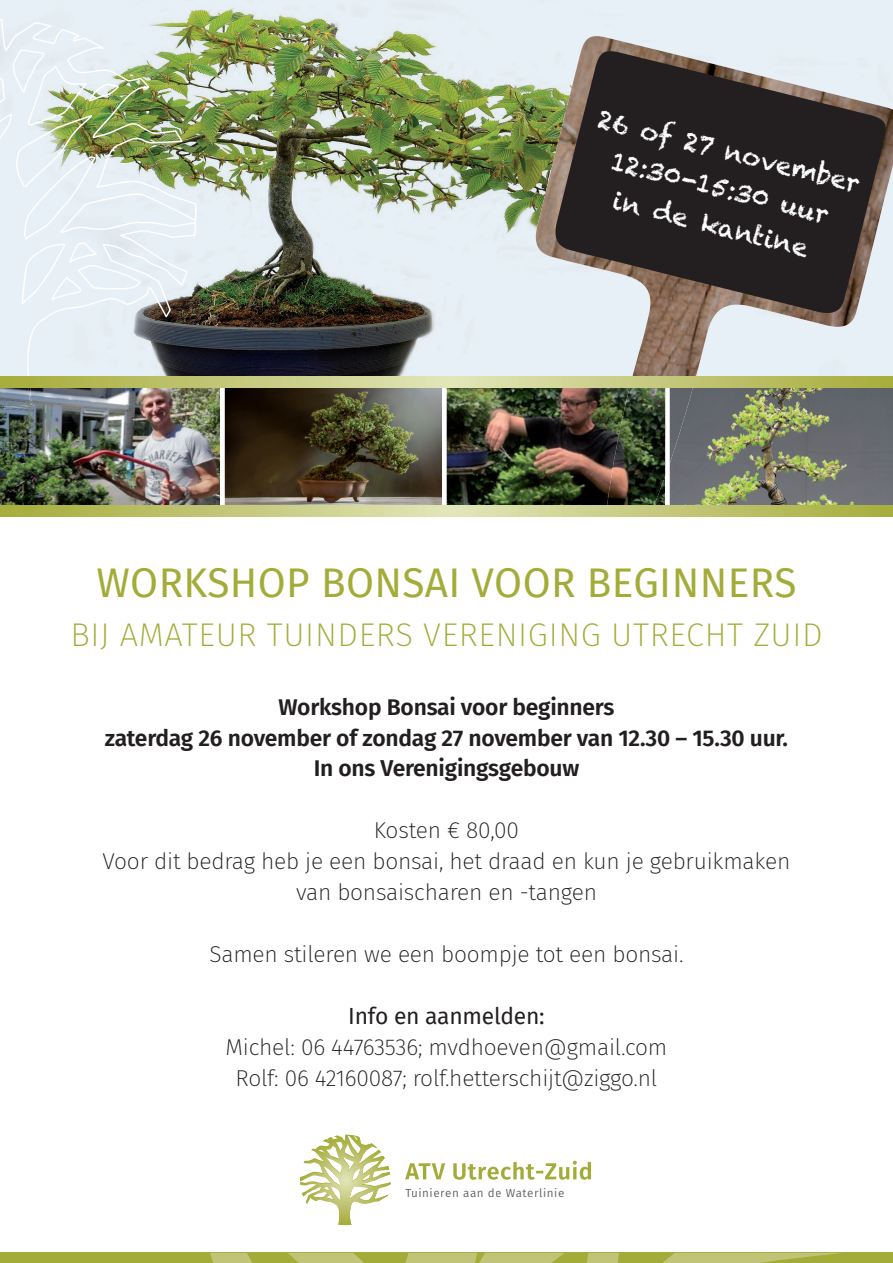
<style>
.page{position:relative;width:893px;height:1263px;background:#fff}
.page>*{position:absolute;margin:0;border:0;box-sizing:border-box;transform-origin:0 0}
.t1{font:40.5px "Fira Sans";letter-spacing:.01em;color:#a3ac38}
.t2{font:200 32.7px "Fira Sans";letter-spacing:.02em;color:#a3ac38}
.t3{font:25.5px/37.5px "Chalkduster";color:#fff;text-align:center}
.t4{font:200 22.8px/30.9px "Fira Sans";letter-spacing:-.01em;color:#231f20;text-align:center}
.t5{font:600 22.8px/30.9px "Fira Sans";letter-spacing:-.01em;color:#231f20;text-align:center}
.t6{font:22.8px "Fira Sans";letter-spacing:-.01em;color:#231f20}
.t7{font:11.55px "Fira Sans";letter-spacing:.05em;color:#636366}
</style>
<div class="page">
<img style="left:0;top:0;width:893px;height:376px">
<img style="left:0;top:19px;width:196px;height:357px">
<img style="left:536px;top:36px;width:357px;height:340px">
<svg style="left:553px;top:49px;width:335px;height:266px;background:#534e4d"></svg>
<svg style="left:300px;top:1135px;width:91px;height:90px"></svg>
<svg style="left:405px;top:1161px;width:186px;height:19px"></svg>
<div style="left:0;top:1253px;width:893px;height:10px;background:#a3ac38"></div>
<svg style="left:662px;top:1253px;width:179px;height:10px"></svg>
<svg style="left:587px;top:1253px;width:32px;height:10px"></svg>
<svg style="left:405px;top:1253px;width:159px;height:10px;background:#bec071"></svg>
<svg style="left:288px;top:1253px;width:76px;height:10px"></svg>
<svg style="left:210px;top:1253px;width:43px;height:10px"></svg>
<img style="left:0;top:387px;width:893px;height:118px">
<div style="left:222px;top:385px;width:224px;height:127px;border:3px solid #fff"></div>
<svg style="left:0;top:376px;width:893px;height:11px;background:#c3c879"></svg>
<svg style="left:0;top:505px;width:893px;height:11px;background:#c3c879"></svg>
<p class="t3" style="left:603px;top:100px;width:271px;rotate:14deg">26 of 27 november<br>12:30-15:30 uur<br>in de kantine</p>
<h1 class="t1" style="left:96px;top:552px;width:702px">WORKSHOP BONSAI VOOR BEGINNERS</h1>
<h2 class="t2" style="left:70px;top:611px;width:754px">BIJ AMATEUR TUINDERS VERENIGING UTRECHT ZUID</h2>
<p class="t5" style="left:105px;top:690px;width:685px">Workshop Bonsai voor beginners<br>zaterdag 26 november of zondag 27 november van 12.30 – 15.30 uur.<br>In ons Verenigingsgebouw</p>
<p class="t4" style="left:103px;top:815px;width:689px">Kosten € 80,00<br>Voor dit bedrag heb je een bonsai, het draad en kun je gebruikmaken van bonsaischaren en -tangen</p>
<p class="t4" style="left:209px;top:939px;width:476px">Samen stileren we een boompje tot een bonsai.</p>
<p class="t6" style="left:348px;top:999px;width:198px">Info en aanmelden:</p>
<p class="t4" style="left:226px;top:1032px;width:443px">Michel: 06 44763536; mvdhoeven@gmail.com<br>Rolf: 06 42160087; rolf.hetterschijt@ziggo.nl</p>
<p class="t7" style="left:405px;top:1185px;width:161px">Tuinieren aan de Waterlinie</p>
</div>
